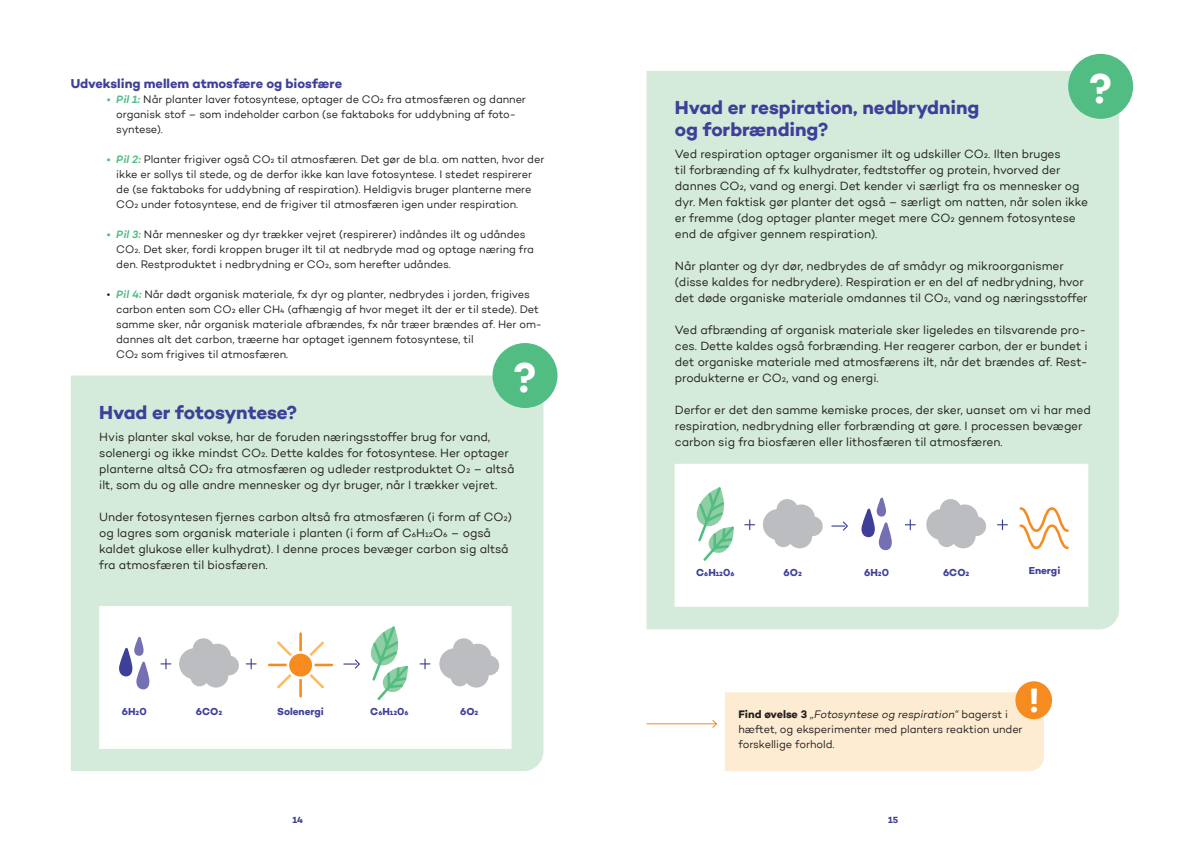
<style>
.page{position:relative;width:1191px;height:842px;background:#fff}
.page>*{position:absolute;margin:0;border:0;box-sizing:border-box;transform-origin:0 0}
.t1{font:700 42px "Campton";color:#fff}
.t2{font:700 34px "Campton";color:#fff}
.t3{font:700 19px/22px "Campton";letter-spacing:-.005em;color:#3e3f99}
.t4{font:700 13px "Campton";letter-spacing:-.005em;color:#3e3f99}
.t5{font:12px/16px "Campton Book 2";letter-spacing:-.01em;color:#231f20}
.t6{font:11px/15px "Campton Book 2";letter-spacing:-.005em;color:#231f20}
.t7{font:700 10.2px "Campton";color:#3e3f99}
.t8{font:10.2px "Campton Bold 2";color:#3e3f99}
.t9{font:700 9px "Campton";color:#3e3f99}
.s1{font-family:"Campton";font-weight:600;font-style:italic;color:#51bd83}
.s2{font-family:"Campton"}
.s3{font-family:"Campton Bold 2";font-weight:400}
.s4{font-family:"Campton";font-weight:700}
.s5{font-family:"Campton";font-style:italic}
</style>
<div class="page">
<div style="left:71px;top:375px;width:472px;height:396px;background:#d4eada"></div>
<div style="left:99px;top:606px;width:412px;height:143px;background:#fff"></div>
<svg style="left:119px;top:637px;width:31px;height:53px"></svg>
<svg style="left:161px;top:659px;width:10px;height:10px"></svg>
<svg style="left:246px;top:659px;width:10px;height:10px"></svg>
<svg style="left:420px;top:659px;width:10px;height:10px"></svg>
<div style="left:646px;top:71px;width:473px;height:558px;background:#d4eada"></div>
<div style="left:492px;top:343px;width:65px;height:65px;background:#51bd83;border-radius:50%"></div>
<div style="left:1068px;top:54px;width:65px;height:65px;background:#51bd83;border-radius:50%"></div>
<div style="left:674px;top:464px;width:414px;height:143px;background:#fff;border:1px solid #fff"></div>
<div style="left:725px;top:692px;width:319px;height:79px;background:#feecd2"></div>
<hr style="left:646px;top:723px;width:70px;height:1px;background:#f68b1f">
<svg style="left:711px;top:719px;width:7px;height:9px"></svg>
<div style="left:1015px;top:681px;width:37px;height:38px;background:#f68b1f;border-radius:50%"></div>
<div style="left:179px;top:648px;width:31px;height:31px;background:#bcbdc0;border-radius:50%"></div>
<div style="left:193px;top:638px;width:21px;height:22px;background:#bcbdc0;border-radius:50%"></div>
<div style="left:204px;top:644px;width:27px;height:27px;background:#bcbdc0;border-radius:50%"></div>
<div style="left:219px;top:656px;width:20px;height:19px;background:#bcbdc0;border-radius:50%"></div>
<div style="left:204px;top:663px;width:24px;height:24px;background:#bcbdc0;border-radius:50%"></div>
<div style="left:190px;top:668px;width:18px;height:18px;background:#bcbdc0;border-radius:50%"></div>
<div style="left:439px;top:648px;width:31px;height:31px;background:#bcbdc0;border-radius:50%"></div>
<div style="left:453px;top:638px;width:21px;height:22px;background:#bcbdc0;border-radius:50%"></div>
<div style="left:464px;top:644px;width:27px;height:27px;background:#bcbdc0;border-radius:50%"></div>
<div style="left:479px;top:656px;width:20px;height:19px;background:#bcbdc0;border-radius:50%"></div>
<div style="left:464px;top:663px;width:25px;height:24px;background:#bcbdc0;border-radius:50%"></div>
<div style="left:451px;top:668px;width:18px;height:18px;background:#bcbdc0;border-radius:50%"></div>
<hr style="left:299px;top:634px;width:3px;height:21px;background:#f68b1f">
<hr style="left:299px;top:675px;width:3px;height:21px;background:#f68b1f">
<hr style="left:310px;top:664px;width:22px;height:2px;background:#f68b1f">
<hr style="left:269px;top:664px;width:21px;height:2px;background:#f68b1f">
<svg style="left:275px;top:639px;width:51px;height:52px"></svg>
<svg style="left:344px;top:626px;width:64px;height:74px"></svg>
<svg style="left:861px;top:497px;width:31px;height:54px"></svg>
<div style="left:926px;top:509px;width:31px;height:31px;background:#bcbdc0;border-radius:50%"></div>
<div style="left:940px;top:499px;width:21px;height:21px;background:#bcbdc0;border-radius:50%"></div>
<div style="left:951px;top:504px;width:27px;height:27px;background:#bcbdc0;border-radius:50%"></div>
<div style="left:966px;top:516px;width:20px;height:20px;background:#bcbdc0;border-radius:50%"></div>
<div style="left:950px;top:523px;width:25px;height:25px;background:#bcbdc0;border-radius:50%"></div>
<div style="left:937px;top:529px;width:18px;height:18px;background:#bcbdc0;border-radius:50%"></div>
<svg style="left:745px;top:520px;width:9px;height:10px"></svg>
<svg style="left:997px;top:520px;width:10px;height:10px"></svg>
<svg style="left:905px;top:520px;width:10px;height:10px"></svg>
<div style="left:763px;top:509px;width:31px;height:31px;background:#bcbdc0;border-radius:50%"></div>
<div style="left:776px;top:499px;width:22px;height:21px;background:#bcbdc0;border-radius:50%"></div>
<div style="left:787px;top:504px;width:28px;height:27px;background:#bcbdc0;border-radius:50%"></div>
<div style="left:803px;top:516px;width:19px;height:20px;background:#bcbdc0;border-radius:50%"></div>
<div style="left:787px;top:523px;width:25px;height:25px;background:#bcbdc0;border-radius:50%"></div>
<div style="left:774px;top:529px;width:18px;height:18px;background:#bcbdc0;border-radius:50%"></div>
<svg style="left:832px;top:521px;width:16px;height:10px"></svg>
<svg style="left:696px;top:487px;width:38px;height:74px"></svg>
<svg style="left:1019px;top:507px;width:50px;height:43px"></svg>
<h2 class="t4" style="left:71px;top:76px;width:273px">Udveksling mellem atmosfære og biosfære</h2>
<p class="t6" style="left:116px;top:92px;width:411px;text-indent:-9px"><span class="s1">• Pil 1:</span> Når planter laver fotosyntese, optager de CO<span class="s2">2</span> fra atmosfæren og danner organisk stof – som indeholder carbon (se faktaboks for uddybning af foto&shy;syntese).</p>
<p class="t6" style="left:116px;top:152px;width:429px;text-indent:-9px"><span class="s1">• Pil 2:</span> Planter frigiver også CO<span class="s2">2</span> til atmosfæren. Det gør de bl.a. om natten, hvor der ikke er sollys til stede, og de derfor ikke kan lave fotosyntese. I stedet respirerer de (se faktaboks for uddybning af respiration). Heldigvis bruger planterne mere CO<span class="s2">2</span> under fotosyntese, end de frigiver til atmosfæren igen under respiration.</p>
<p class="t6" style="left:116px;top:227px;width:419px;text-indent:-9px"><span class="s1">• Pil 3:</span> Når mennesker og dyr trækker vejret (respirerer) indåndes ilt og udåndes<br>CO<span class="s2">2</span>. Det sker, fordi kroppen bruger ilt til at nedbryde mad og optage næring fra den. Restproduktet i nedbrydning er CO<span class="s2">2</span>, som herefter udåndes.</p>
<p class="t6" style="left:116px;top:287px;width:427px;text-indent:-9px">• <span class="s1">Pil 4:</span> Når dødt organisk materiale, fx dyr og planter, nedbrydes i jorden, frigives carbon enten som CO<span class="s2">2</span> eller CH<span class="s2">4</span> (afhængig af hvor meget ilt der er til stede). Det samme sker, når organisk materiale afbrændes, fx når træer brændes af. Her om&shy;dannes alt det carbon, træerne har optaget igennem fotosyntese, til<br>CO<span class="s2">2</span> som frigives til atmosfæren.</p>
<h1 class="t1" style="left:514px;top:351px;width:24px">?</h1>
<h3 class="t3" style="left:99px;top:401px;width:199px">Hvad er fotosyntese?</h3>
<p class="t5" style="left:99px;top:429px;width:417px">Hvis planter skal vokse, har de foruden næringsstoffer brug for vand, solenergi og ikke mindst CO<span class="s2">2</span>. Dette kaldes for fotosyntese. Her optager planterne altså CO<span class="s2">2</span> fra atmosfæren og udleder restproduktet O<span class="s2">2</span> – altså ilt, som du og alle andre mennesker og dyr bruger, når I trækker vejret.</p>
<p class="t5" style="left:99px;top:509px;width:414px">Under fotosyntesen fjernes carbon altså fra atmosfæren (i form af CO<span class="s2">2</span>) og lagres som organisk materiale i planten (i form af C<span class="s2">6</span>H<span class="s2">12</span>O<span class="s2">6</span> – også kaldet glukose eller kulhydrat). I denne proces bevæger carbon sig altså fra atmosfæren til biosfæren.</p>
<p class="t7" style="left:122px;top:705px;width:26px">6H<span class="s3">2</span>0</p>
<p class="t7" style="left:196px;top:705px;width:28px">6CO<span class="s3">2</span></p>
<p class="t7" style="left:277px;top:705px;width:48px">Solenergi</p>
<p class="t8" style="left:370px;top:705px;width:40px"><span class="s4">C</span>6<span class="s4">H</span>12<span class="s4">0</span>6</p>
<p class="t7" style="left:460px;top:705px;width:20px">6O<span class="s3">2</span></p>
<h1 class="t1" style="left:1089px;top:62px;width:24px">?</h1>
<h3 class="t3" style="left:675px;top:97px;width:306px">Hvad er respiration, nedbrydning og forbrænding?</h3>
<p class="t5" style="left:675px;top:146px;width:415px">Ved respiration optager organismer ilt og udskiller CO<span class="s2">2</span>. Ilten bruges<br>til forbrænding af fx kulhydrater, fedtstoffer og protein, hvorved der dannes CO<span class="s2">2</span>, vand og energi. Det kender vi særligt fra os mennesker og dyr. Men faktisk gør planter det også – særligt om natten, når solen ikke er fremme (dog optager planter meget mere CO<span class="s2">2</span> gennem fotosyntese end de afgiver gennem respiration).</p>
<p class="t5" style="left:675px;top:258px;width:414px">Når planter og dyr dør, nedbrydes de af smådyr og mikroorganismer (disse kaldes for nedbrydere). Respiration er en del af nedbrydning, hvor det døde organiske materiale omdannes til CO<span class="s2">2</span>, vand og næringsstoffer</p>
<p class="t5" style="left:675px;top:322px;width:414px">Ved afbrænding af organisk materiale sker ligeledes en tilsvarende pro&shy;ces. Dette kaldes også forbrænding. Her reagerer carbon, der er bundet i det organiske materiale med atmosfærens ilt, når det brændes af. Rest&shy;produkterne er CO<span class="s2">2</span>, vand og energi.</p>
<p class="t5" style="left:675px;top:402px;width:417px">Derfor er det den samme kemiske proces, der sker, uanset om vi har med respiration, nedbrydning eller forbrænding at gøre. I processen bevæger carbon sig fra biosfæren eller lithosfæren til atmosfæren.</p>
<p class="t8" style="left:696px;top:566px;width:40px"><span class="s4">C</span>6<span class="s4">H</span>12<span class="s4">0</span>6</p>
<p class="t7" style="left:783px;top:566px;width:20px">6O<span class="s3">2</span></p>
<p class="t7" style="left:864px;top:566px;width:26px">6H<span class="s3">2</span>0</p>
<p class="t7" style="left:943px;top:566px;width:28px">6CO<span class="s3">2</span></p>
<p class="t7" style="left:1028px;top:564px;width:33px">Energi</p>
<p class="t6" style="left:738px;top:707px;width:286px"><span class="s4">Find øvelse 3</span> <span class="s5">„Fotosyntese og respiration“</span> bagerst i hæftet, og eksperimenter med planters reaktion under forskellige forhold.</p>
<h2 class="t2" style="left:1029px;top:679px;width:12px">!</h2>
<p class="t9" style="left:292px;top:815px;width:12px">14</p>
<p class="t9" style="left:888px;top:815px;width:12px">15</p>
</div>
